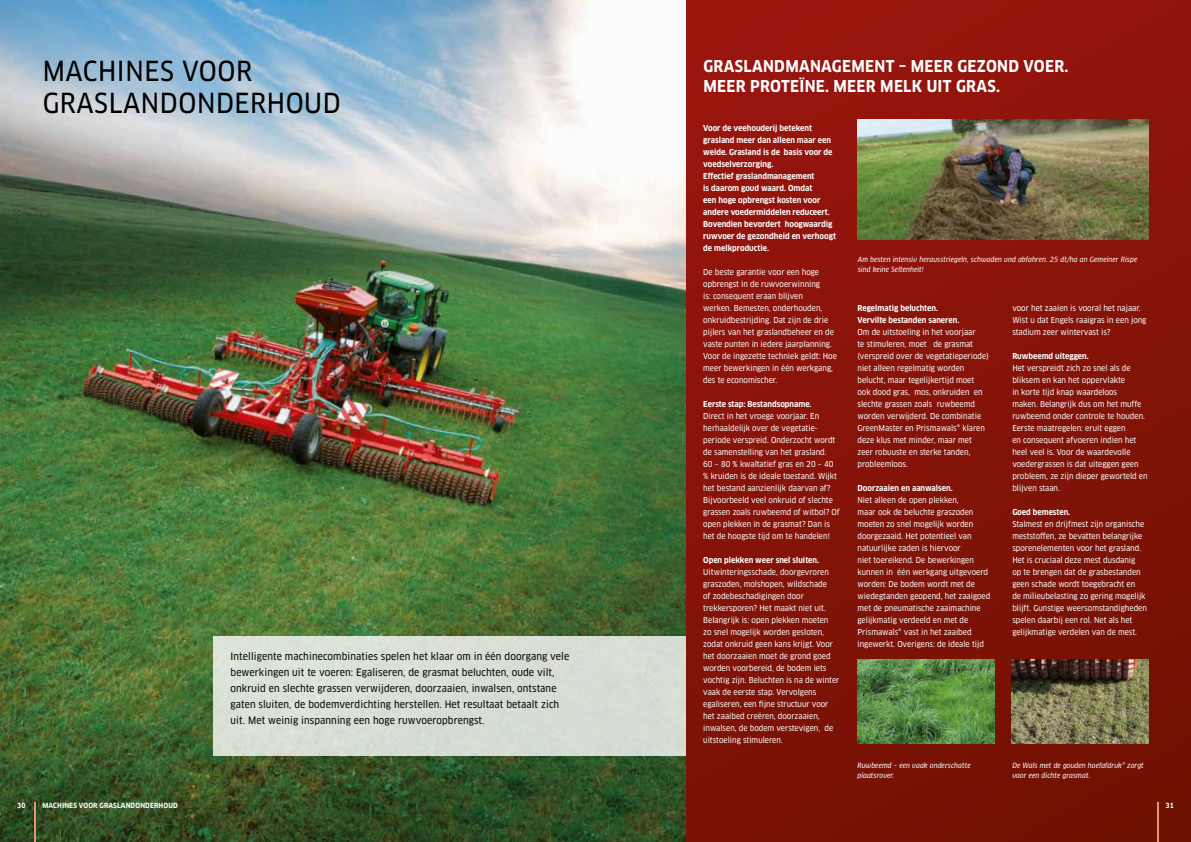
<style>
.page{position:relative;width:1191px;height:842px;background:#fff}
.page>*{position:absolute;margin:0;border:0;box-sizing:border-box;transform-origin:0 0}
.t1{font:27px/32px "Clan Pro Narr News";letter-spacing:.02em;color:#000}
.t2{font:700 16px/20px "Clan Pro Narr";letter-spacing:.02em;color:#fff}
.t3{font:10px/16px "Clan Pro Narr News";letter-spacing:.01em;color:#000}
.t4{font:8px/12px "Clan Pro Narr News";color:#fff}
.t5{font:700 8px/12px "Clan Pro Narr";color:#fff}
.t6{font:italic 7px/10px "Clan OT Narr News";letter-spacing:.01em;color:#fff}
.t7{font:700 7px "Clan Pro Narr";letter-spacing:.02em;color:#fff}
</style>
<div class="page">
<img style="left:0;top:0;width:686px;height:842px">
<div style="left:686px;top:0;width:505px;height:842px;background:linear-gradient(to bottom,#98150e,#741204)"></div>
<img style="left:857px;top:120px;width:291px;height:120px">
<hr style="left:34px;top:802px;width:1px;height:40px;background:#ea9477">
<hr style="left:1157px;top:802px;width:1px;height:40px;background:#ea9477">
<div style="left:214px;top:636px;width:472px;height:119px;background:#d8dfd4"></div>
<img style="left:1011px;top:660px;width:137px;height:84px">
<img style="left:857px;top:660px;width:137px;height:84px">
<h1 class="t1" style="left:43px;top:55px;width:299px">MACHINES VOOR<br>GRASLANDONDERHOUD</h1>
<p class="t3" style="left:230px;top:648px;width:340px">Intelligente machinecombinaties spelen het klaar om in één doorgang vele bewerkingen uit te voeren: Egaliseren, de grasmat beluchten, oude vilt, onkruid en slechte grassen verwijderen, doorzaaien, inwalsen, ontstane gaten sluiten, de bodemverdichting herstellen. Het resultaat betaalt zich uit. Met weinig inspanning een hoge ruwvoeropbrengst.</p>
<h2 class="t2" style="left:703px;top:56px;width:367px">GRASLANDMANAGEMENT – MEER GEZOND VOER.<br>MEER PROTEÏNE. MEER MELK UIT GRAS.</h2>
<p class="t5" style="left:703px;top:122px;width:134px">Voor de veehouderij betekent grasland meer dan alleen maar een weide. Grasland is de basis voor de voedselverzorging.<br>Effectief graslandmanagement<br>is daarom goud waard. Omdat<br>een hoge opbrengst kosten voor andere voedermiddelen reduceert.<br>Bovendien bevordert hoogwaardig ruwvoer de gezondheid en verhoogt de melkproductie.</p>
<p class="t4" style="left:703px;top:266px;width:135px">De beste garantie voor een hoge opbrengst in de ruwvoerwinning<br>is: consequent eraan blijven<br>werken. Bemesten, onderhouden, onkruidbestrijding. Dat zijn de drie pijlers van het graslandbeheer en de vaste punten in iedere jaarplanning.<br>Voor de ingezette techniek geldt: Hoe meer bewerkingen in één werkgang, des te economischer.</p>
<p class="t5" style="left:703px;top:398px;width:110px">Eerste stap: Bestandsopname.</p>
<p class="t4" style="left:703px;top:410px;width:138px">Direct in het vroege voorjaar. En herhaaldelijk over de vegetatie&shy;periode verspreid. Onderzocht wordt de samenstelling van het grasland.<br>60 – 80 % kwaltatief gras en 20 – 40 % kruiden is de ideale toestand. Wijkt het bestand aanzienlijk daarvan af?<br>Bijvoorbeeld veel onkruid of slechte grassen zoals ruwbeemd of witbol? Of open plekken in de grasmat? Dan is het de hoogste tijd om te handelen!</p>
<p class="t5" style="left:703px;top:554px;width:117px">Open plekken weer snel sluiten.</p>
<p class="t4" style="left:703px;top:566px;width:138px">Uitwinteringsschade, doorgevroren graszoden, molshopen, wildschade<br>of zodebeschadigingen door trekkersporen? Het maakt niet uit.<br>Belangrijk is: open plekken moeten<br>zo snel mogelijk worden gesloten, zodat onkruid geen kans krijgt. Voor het doorzaaien moet de grond goed worden voorbereid, de bodem iets vochtig zijn. Beluchten is na de winter vaak de eerste stap. Vervolgens egaliseren, een fijne structuur voor het zaaibed creëren, doorzaaien, inwalsen, de bodem verstevigen, de uitstoeling stimuleren.</p>
<p class="t6" style="left:857px;top:254px;width:281px">Am besten intensiv herausstriegeln, schwaden und abfahren. 25 dt/ha an Gemeiner Rispe sind keine Seltenheit!</p>
<p class="t5" style="left:857px;top:302px;width:103px">Regelmatig beluchten.<br>Vervilte bestanden saneren.</p>
<p class="t4" style="left:857px;top:326px;width:133px">Om de uitstoeling in het voorjaar<br>te stimuleren, moet de grasmat (verspreid over de vegetatieperiode) niet alleen regelmatig worden belucht, maar tegelijkertijd moet ook dood gras, mos, onkruiden en slechte grassen zoals ruwbeemd worden verwijderd. De combinatie<br>GreenMaster en Prismawals® klaren deze klus met minder, maar met zeer robuuste en sterke tanden, probleemloos.</p>
<p class="t5" style="left:857px;top:482px;width:97px">Doorzaaien en aanwalsen.</p>
<p class="t4" style="left:857px;top:494px;width:134px">Niet alleen de open plekken,<br>maar ook de beluchte graszoden moeten zo snel mogelijk worden doorgezaaid. Het potentieel van natuurlijke zaden is hiervoor<br>niet toereikend. De bewerkingen kunnen in één werkgang uitgevoerd worden: De bodem wordt met de wiedegtanden geopend, het zaaigoed met de pneumatische zaaimachine gelijkmatig verdeeld en met de<br>Prismawals® vast in het zaaibed ingewerkt. Overigens: de ideale tijd</p>
<p class="t4" style="left:1012px;top:302px;width:136px">voor het zaaien is vooral het najaar.<br>Wist u dat Engels raaigras in een jong stadium zeer wintervast is?</p>
<p class="t5" style="left:1012px;top:350px;width:78px">Ruwbeemd uiteggen.</p>
<p class="t4" style="left:1012px;top:362px;width:137px">Het verspreidt zich zo snel als de bliksem en kan het oppervlakte<br>in korte tijd knap waardeloos<br>maken. Belangrijk dus om het muffe ruwbeemd onder controle te houden.<br>Eerste maatregelen: eruit eggen<br>en consequent afvoeren indien het heel veel is. Voor de waardevolle voedergrassen is dat uiteggen geen probleem, ze zijn dieper geworteld en blijven staan.</p>
<p class="t5" style="left:1012px;top:506px;width:59px">Goed bemesten.</p>
<p class="t4" style="left:1012px;top:518px;width:136px">Stalmest en drijfmest zijn organische meststoffen, ze bevatten belangrijke sporenelementen voor het grasland.<br>Het is cruciaal deze mest dusdanig<br>op te brengen dat de grasbestanden geen schade wordt toegebracht en<br>de milieubelasting zo gering mogelijk blijft. Gunstige weersomstandigheden spelen daarbij een rol. Net als het gelijkmatige verdelen van de mest.</p>
<p class="t6" style="left:857px;top:760px;width:115px">Ruwbeemd – een vaak onderschatte plaatsrover.</p>
<p class="t6" style="left:1012px;top:760px;width:133px">De Wals met de gouden hoefafdruk® zorgt voor een dichte grasmat.</p>
<p class="t7" style="left:17px;top:801px;width:10px">30</p>
<p class="t7" style="left:43px;top:801px;width:137px">MACHINES VOOR GRASLANDONDERHOUD</p>
<p class="t7" style="left:1165px;top:801px;width:10px">31</p>
</div>
